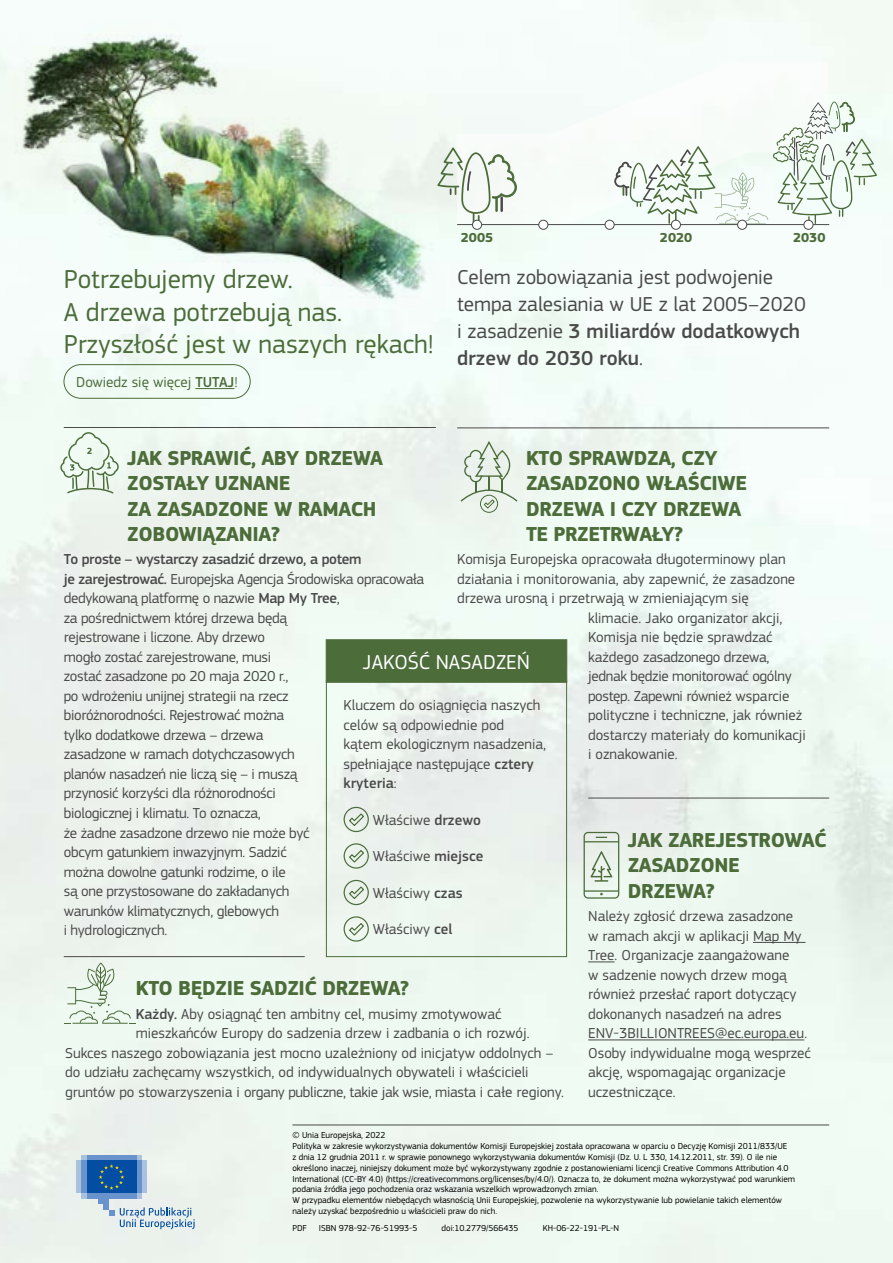
<style>
.page{position:relative;width:893px;height:1263px;background:#fff}
.page>*{position:absolute;margin:0;border:0;box-sizing:border-box;transform-origin:0 0}
.t1{font:27px/32.4px "EC Square Sans Pro";color:#4c6c3a}
.t2{font:700 21px/25.2px "EC Square Sans Pro";letter-spacing:-.02em;color:#4c6c3a}
.t3{font:21px/27px "EC Square Sans Pro";color:#4a4a4a}
.t4{font:21px "EC Square Sans Pro";color:#fff}
.t5{font:15px/19.5px "EC Square Sans Pro";color:#4a4a4a}
.t6{font:15px/19.5px "EC Square Sans Pro";letter-spacing:-.02em;color:#4a4a4a}
.t7{font:15px "EC Square Sans Pro";color:#4c6c3a}
.t8{font:700 13.5px "EC Square Sans Pro";color:#4c6c3a}
.t9{font:9px/10.8px "EC Square Sans Pro";color:#000}
.s1{font-weight:500}
</style>
<div class="page">
<img style="left:0;top:0;width:893px;height:1263px">
<div style="left:467px;top:52px;width:375px;height:173px;background:#f6fcfa"></div>
<div style="left:326px;top:681px;width:241px;height:276px;border:1px solid #4c6c3a"></div>
<svg style="left:343px;top:806px;width:26px;height:27px"></svg>
<svg style="left:343px;top:843px;width:26px;height:26px"></svg>
<svg style="left:343px;top:879px;width:26px;height:27px"></svg>
<svg style="left:343px;top:916px;width:26px;height:26px"></svg>
<img style="left:15px;top:0;width:452px;height:325px">
<hr style="left:588px;top:798px;width:241px;height:1px;background:#4a4a4a">
<hr style="left:457px;top:428px;width:372px;height:1px;background:#4a4a4a">
<hr style="left:64px;top:956px;width:241px;height:1px;background:#4a4a4a">
<hr style="left:64px;top:427px;width:372px;height:1px;background:#4a4a4a">
<hr style="left:292px;top:1125px;width:537px;height:1px;background:#4a4a4a">
<hr style="left:457px;top:224px;width:372px;height:1px;background:#4a4a4a">
<div style="left:64px;top:364px;width:187px;height:35px;border:1px solid #4c6c3a;border-radius:17px"></div>
<hr style="left:195px;top:388px;width:39px;height:1px;background:#4c6c3a">
<svg style="left:437px;top:147px;width:80px;height:77px"></svg>
<svg style="left:614px;top:102px;width:263px;height:122px"></svg>
<div style="left:472px;top:220px;width:10px;height:9px;background:#fff;border-radius:50%"></div>
<div style="left:472px;top:220px;width:10px;height:10px;border:1px solid #4a4a4a;border-radius:50%"></div>
<div style="left:671px;top:220px;width:9px;height:9px;background:#fff;border-radius:50%"></div>
<div style="left:671px;top:220px;width:10px;height:10px;border:1px solid #4a4a4a;border-radius:50%"></div>
<div style="left:738px;top:220px;width:9px;height:9px;background:#fff;border-radius:50%"></div>
<div style="left:737px;top:220px;width:10px;height:10px;border:1px solid #4a4a4a;border-radius:50%"></div>
<div style="left:804px;top:220px;width:9px;height:9px;background:#fff;border-radius:50%"></div>
<div style="left:803px;top:220px;width:10px;height:10px;border:1px solid #4a4a4a;border-radius:50%"></div>
<svg style="left:60px;top:432px;width:59px;height:61px"></svg>
<svg style="left:64px;top:962px;width:72px;height:62px"></svg>
<hr style="left:753px;top:942px;width:52px;height:1px;background:#4a4a4a">
<svg style="left:588px;top:961px;width:27px;height:1px"></svg>
<hr style="left:588px;top:1039px;width:216px;height:1px;background:#4a4a4a">
<svg style="left:584px;top:832px;width:35px;height:67px"></svg>
<svg style="left:461px;top:441px;width:56px;height:72px"></svg>
<div style="left:326px;top:639px;width:241px;height:43px;background:#4c6c3a;border:1px solid #4c6c3a"></div>
<div style="left:539px;top:220px;width:9px;height:9px;background:#fff;border-radius:50%"></div>
<div style="left:538px;top:220px;width:10px;height:10px;border:1px solid #4a4a4a;border-radius:50%"></div>
<div style="left:605px;top:220px;width:9px;height:9px;background:#fff;border-radius:50%"></div>
<div style="left:605px;top:220px;width:10px;height:10px;border:1px solid #4a4a4a;border-radius:50%"></div>
<svg style="left:81px;top:1193px;width:61px;height:6px"></svg>
<svg style="left:81px;top:1155px;width:61px;height:5px"></svg>
<div style="left:87px;top:1155px;width:49px;height:5px;background:#6993cd"></div>
<div style="left:87px;top:1193px;width:49px;height:6px;background:#6993cd"></div>
<div style="left:136px;top:1160px;width:6px;height:33px;background:#6993cd"></div>
<div style="left:142px;top:1160px;width:5px;height:33px;background:#aac2dd"></div>
<div style="left:81px;top:1160px;width:6px;height:33px;background:#6993cd"></div>
<div style="left:76px;top:1160px;width:5px;height:33px;background:#a9c1dd"></div>
<div style="left:98px;top:1193px;width:11px;height:11px;background:#6993cd"></div>
<div style="left:103px;top:1193px;width:6px;height:17px;background:#6993cd"></div>
<svg style="left:109px;top:1210px;width:5px;height:5px"></svg>
<div style="left:87px;top:1160px;width:49px;height:33px;background:#034ea2"></div>
<svg style="left:99px;top:1164px;width:25px;height:26px"></svg>
<svg style="left:120px;top:1207px;width:75px;height:22px"></svg>
<h1 class="t1" style="left:64px;top:263px;width:372px">Potrzebujemy drzew.<br>A drzewa potrzebują nas.<br>Przyszłość jest w naszych rękach!</h1>
<p class="t7" style="left:76px;top:373px;width:163px">Dowiedz się więcej <span class="s1">TUTAJ</span>!</p>
<p class="t8" style="left:461px;top:229px;width:34px">2005</p>
<p class="t8" style="left:660px;top:229px;width:34px">2020</p>
<p class="t8" style="left:793px;top:229px;width:34px">2030</p>
<h2 class="t3" style="left:457px;top:263px;width:350px">Celem zobowiązania jest podwojenie tempa zalesiania w UE z lat 2005–2020 i zasadzenie <span class="s1">3 miliardów dodatkowych drzew do 2030 roku</span>.</h2>
<h2 class="t2" style="left:127px;top:446px;width:257px">JAK SPRAWIĆ, ABY DRZEWA<br>ZOSTAŁY UZNANE<br>ZA ZASADZONE W RAMACH<br>ZOBOWIĄZANIA?</h2>
<p class="t6" style="left:64px;top:550px;width:362px"><span class="s1">To proste – wystarczy zasadzić drzewo, a potem<br>je zarejestrować.</span> Europejska Agencja Środowiska opracowała dedykowaną platformę o nazwie <span class="s1">Map My Tree</span>,<br>za pośrednictwem której drzewa będą<br>rejestrowane i liczone. Aby drzewo<br>mogło zostać zarejestrowane, musi<br>zostać zasadzone po 20 maja 2020 r.,<br>po wdrożeniu unijnej strategii na rzecz<br>bioróżnorodności. Rejestrować można<br>tylko dodatkowe drzewa – drzewa<br>zasadzone w ramach dotychczasowych<br>planów nasadzeń nie liczą się – i muszą<br>przynosić korzyści dla różnorodności<br>biologicznej i klimatu. To oznacza,<br>że żadne zasadzone drzewo nie może być<br>obcym gatunkiem inwazyjnym. Sadzić<br>można dowolne gatunki rodzime, o ile<br>są one przystosowane do zakładanych<br>warunków klimatycznych, glebowych<br>i hydrologicznych.</p>
<h2 class="t2" style="left:526px;top:446px;width:223px">KTO SPRAWDZA, CZY<br>ZASADZONO WŁAŚCIWE<br>DRZEWA I CZY DRZEWA<br>TE PRZETRWAŁY?</h2>
<p class="t5" style="left:457px;top:550px;width:330px">Komisja Europejska opracowała długoterminowy plan</p>
<p class="t5" style="left:457px;top:569px;width:340px">działania i monitorowania, aby zapewnić, że zasadzone</p>
<p class="t5" style="left:457px;top:589px;width:293px">drzewa urosną i przetrwają w zmieniającym się</p>
<p class="t5" style="left:588px;top:608px;width:196px">klimacie. Jako organizator akcji,</p>
<p class="t5" style="left:588px;top:628px;width:186px">Komisja nie będzie sprawdzać</p>
<p class="t6" style="left:588px;top:647px;width:183px">każdego zasadzonego drzewa,</p>
<p class="t6" style="left:588px;top:667px;width:205px">jednak będzie monitorować ogólny</p>
<p class="t6" style="left:588px;top:686px;width:203px">postęp. Zapewni również wsparcie</p>
<p class="t5" style="left:588px;top:706px;width:216px">polityczne i techniczne, jak również</p>
<p class="t5" style="left:588px;top:725px;width:219px">dostarczy materiały do komunikacji</p>
<p class="t5" style="left:588px;top:745px;width:91px">i oznakowanie.</p>
<h2 class="t4" style="left:363px;top:650px;width:169px">JAKOŚĆ NASADZEŃ</h2>
<p class="t5" style="left:344px;top:695px;width:204px">Kluczem do osiągnięcia naszych celów są odpowiednie pod kątem ekologicznym nasadzenia, spełniające następujące <span class="s1">cztery kryteria</span>:</p>
<p class="t5" style="left:373px;top:810px;width:110px">Właściwe <span class="s1">drzewo</span></p>
<p class="t5" style="left:373px;top:846px;width:112px">Właściwe <span class="s1">miejsce</span></p>
<p class="t5" style="left:373px;top:883px;width:91px">Właściwy <span class="s1">czas</span></p>
<p class="t5" style="left:373px;top:919px;width:81px">Właściwy <span class="s1">cel</span></p>
<h2 class="t2" style="left:628px;top:828px;width:200px">JAK ZAREJESTROWAĆ<br>ZASADZONE<br>DRZEWA?</h2>
<p class="t5" style="left:588px;top:907px;width:224px">Należy zgłosić drzewa zasadzone<br>w ramach akcji w aplikacji Map My<br>Tree. Organizacje zaangażowane<br>w sadzenie nowych drzew mogą również przesłać raport dotyczący dokonanych nasadzeń na adres<br>ENV-3BILLIONTREES@ec.europa.eu.<br>Osoby indywidualne mogą wesprzeć akcję, wspomagając organizacje uczestniczące.</p>
<h2 class="t2" style="left:136px;top:976px;width:275px">KTO BĘDZIE SADZIĆ DRZEWA?</h2>
<p class="t5" style="left:136px;top:1004px;width:367px"><span class="s1">Każdy.</span> Aby osiągnąć ten ambitny cel, musimy zmotywować</p>
<p class="t5" style="left:136px;top:1024px;width:395px">mieszkańców Europy do sadzenia drzew i zadbania o ich rozwój.</p>
<p class="t5" style="left:65px;top:1043px;width:490px">Sukces naszego zobowiązania jest mocno uzależniony od inicjatyw oddolnych –</p>
<p class="t5" style="left:65px;top:1063px;width:465px">do udziału zachęcamy wszystkich, od indywidualnych obywateli i właścicieli</p>
<p class="t6" style="left:65px;top:1082px;width:500px">gruntów po stowarzyszenia i organy publiczne, takie jak wsie, miasta i całe regiony.</p>
<p class="t9" style="left:292px;top:1130px;width:504px">© Unia Europejska, 2022<br>Polityka w zakresie wykorzystywania dokumentów Komisji Europejskiej została opracowana w oparciu o Decyzję Komisji 2011/833/UE<br>z dnia 12 grudnia 2011 r. w sprawie ponownego wykorzystywania dokumentów Komisji (Dz. U. L 330, 14.12.2011, str. 39). O ile nie określono inaczej, niniejszy dokument może być wykorzystywany zgodnie z postanowieniami licencji Creative Commons Attribution 4.0<br>International (CC-BY 4.0) (https://creativecommons.org/licenses/by/4.0/). Oznacza to, że dokument można wykorzystywać pod warunkiem podania źródła jego pochodzenia oraz wskazania wszelkich wprowadzonych zmian.<br>W przypadku elementów niebędących własnością Unii Europejskiej, pozwolenie na wykorzystywanie lub powielanie takich elementów należy uzyskać bezpośrednio u właścicieli praw do nich.</p>
<p class="t9" style="left:292px;top:1223px;width:16px">PDF</p>
<p class="t9" style="left:319px;top:1223px;width:100px">ISBN 978-92-76-51993-5</p>
<p class="t9" style="left:442px;top:1223px;width:78px">doi:10.2779/566435</p>
<p class="t9" style="left:543px;top:1223px;width:78px">KH-06-22-191-PL-N</p>
</div>
